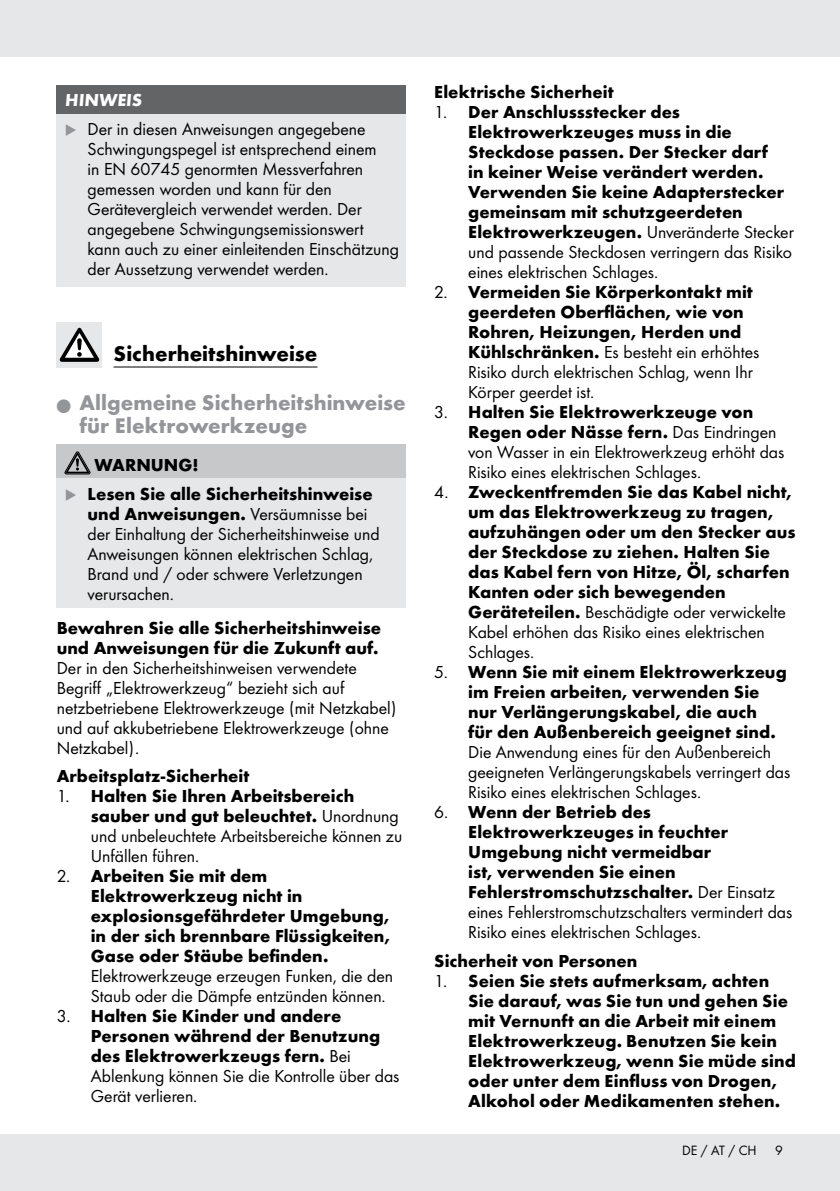
<style>
.page{position:relative;width:840px;height:1191px;background:#fff}
.page>*{position:absolute;margin:0;border:0;box-sizing:border-box;transform-origin:0 0}
.t1{font:700 22px/23px "Futura";color:#939598}
.t2{font:700 22px "Futura";color:#000}
.t3{font:700 18px/20px "Futura";color:#000}
.t4{font:18px/20px "Futura Boo";color:#000}
.t5{font:700 18px "Futura";color:#fff}
.t6{font:14px "Futura Boo";color:#000}
.s1{color:#939598}
.s2{font-family:"European Pi Three";font-weight:400;font-size:14px}
.s3{font-family:"Futura Boo";font-weight:400}
.s4{font-family:"Futura";font-weight:700}
</style>
<div class="page">
<div style="left:0;top:0;width:839px;height:57px;background:#e6e7e8"></div>
<div style="left:0;top:1134px;width:839px;height:57px;background:#e6e7e8"></div>
<hr style="left:113px;top:366px;width:204px;height:1px;background:#000">
<div style="left:57px;top:85px;width:349px;height:29px;background:#636466"></div>
<div style="left:57px;top:114px;width:349px;height:173px;background:#e6e7e8"></div>
<div style="left:57px;top:322px;width:45px;height:45px;background:#e6e7e8"></div>
<svg style="left:60px;top:328px;width:39px;height:34px"></svg>
<div style="left:57px;top:444px;width:349px;height:34px;background:#c7c8ca"></div>
<div style="left:57px;top:478px;width:349px;height:130px;background:#e6e7e8"></div>
<svg style="left:65px;top:452px;width:25px;height:22px"></svg>
<p class="t5" style="left:65px;top:87px;width:80px">HINWEIS</p>
<p class="t4" style="left:88px;top:118px;width:313px;text-indent:-23px"><span class="s1">◆</span> Der in diesen Anweisungen angegebene Schwingungspegel ist entsprechend einem<br>in EN 60745 genormten Messverfahren gemessen worden und kann für den Gerätevergleich verwendet werden. Der angegebene Schwingungsemissionswert kann auch zu einer einleitenden Einschätzung der Aussetzung verwendet werden.</p>
<p class="t2" style="left:113px;top:337px;width:205px">Sicherheitshinweise</p>
<p class="t1" style="left:79px;top:389px;width:327px;text-indent:-23px"><span class="s2">Q</span> Allgemeine Sicherheitshinweise für Elektrowerkzeuge</p>
<p class="t3" style="left:94px;top:453px;width:105px">WARNUNG!</p>
<p class="t3" style="left:65px;top:482px;width:309px;text-align:right"><span class="s1">◆</span> Lesen Sie alle Sicherheitshinweise und Anweisungen. <span class="s3">Versäumnisse bei</span></p>
<p class="t4" style="left:88px;top:523px;width:293px">der Einhaltung der Sicherheitshinweise und Anweisungen können elektrischen Schlag, Brand und / oder schwere Verletzungen verursachen.</p>
<p class="t3" style="left:57px;top:616px;width:326px">Bewahren Sie alle Sicherheitshinweise und Anweisungen für die Zukunft auf.</p>
<p class="t4" style="left:57px;top:656px;width:341px">Der in den Sicherheitshinweisen verwendete Begriff „Elektrowerkzeug“ bezieht sich auf netzbetriebene Elektrowerkzeuge (mit Netzkabel) und auf akkubetriebene Elektrowerkzeuge (ohne Netzkabel).</p>
<p class="t3" style="left:57px;top:764px;width:194px">Arbeitsplatz-Sicherheit</p>
<p class="t3" style="left:91px;top:784px;width:309px;text-indent:-34px"><span class="s3">1.</span> Halten Sie Ihren Arbeitsbereich sauber und gut beleuchtet. <span class="s3">Unordnung</span></p>
<p class="t4" style="left:91px;top:825px;width:313px">und unbeleuchtete Arbeitsbereiche können zu<br>Unfällen führen.</p>
<p class="t3" style="left:91px;top:864px;width:301px;text-indent:-34px"><span class="s3">2.</span> Arbeiten Sie mit dem<br>Elektrowerkzeug nicht in explosionsgefährdeter Umgebung, in der sich brennbare Flüssigkeiten,<br>Gase oder Stäube befinden.</p>
<p class="t4" style="left:91px;top:965px;width:303px">Elektrowerkzeuge erzeugen Funken, die den<br>Staub oder die Dämpfe entzünden können.</p>
<p class="t3" style="left:91px;top:1004px;width:291px;text-indent:-34px"><span class="s3">3.</span> Halten Sie Kinder und andere<br>Personen während der Benutzung des Elektrowerkzeugs fern. <span class="s3">Bei</span></p>
<p class="t4" style="left:91px;top:1065px;width:310px">Ablenkung können Sie die Kontrolle über das<br>Gerät verlieren.</p>
<p class="t3" style="left:434px;top:81px;width:181px">Elektrische Sicherheit</p>
<p class="t3" style="left:468px;top:101px;width:317px;text-indent:-34px"><span class="s3">1.</span> Der Anschlussstecker des<br>Elektrowerkzeuges muss in die<br>Steckdose passen. Der Stecker darf in keiner Weise verändert werden.<br>Verwenden Sie keine Adapterstecker gemeinsam mit schutzgeerdeten</p>
<p class="t4" style="left:468px;top:221px;width:327px;text-align:justify"><span class="s4">Elektrowerkzeugen.</span> Unveränderte Stecker und passende Steckdosen verringern das Risiko eines elektrischen Schlages.</p>
<p class="t3" style="left:468px;top:281px;width:286px;text-indent:-34px"><span class="s3">2.</span> Vermeiden Sie Körperkontakt mit geerdeten Oberflächen, wie von<br>Rohren, Heizungen, Herden und</p>
<p class="t4" style="left:468px;top:341px;width:292px"><span class="s4">Kühlschränken.</span> Es besteht ein erhöhtes<br>Risiko durch elektrischen Schlag, wenn Ihr<br>Körper geerdet ist.</p>
<p class="t3" style="left:468px;top:401px;width:309px;text-indent:-34px"><span class="s3">3.</span> Halten Sie Elektrowerkzeuge von<br>Regen oder Nässe fern. <span class="s3">Das Eindringen</span></p>
<p class="t4" style="left:468px;top:441px;width:317px">von Wasser in ein Elektrowerkzeug erhöht das<br>Risiko eines elektrischen Schlages.</p>
<p class="t3" style="left:468px;top:481px;width:328px;text-indent:-34px"><span class="s3">4.</span> Zweckentfremden Sie das Kabel nicht, um das Elektrowerkzeug zu tragen, aufzuhängen oder um den Stecker aus der Steckdose zu ziehen. Halten Sie das Kabel fern von Hitze, Öl, scharfen Kanten oder sich bewegenden</p>
<p class="t4" style="left:468px;top:601px;width:319px"><span class="s4">Geräteteilen.</span> Beschädigte oder verwickelte<br>Kabel erhöhen das Risiko eines elektrischen<br>Schlages.</p>
<p class="t3" style="left:468px;top:661px;width:320px;text-indent:-34px"><span class="s3">5.</span> Wenn Sie mit einem Elektrowerkzeug im Freien arbeiten, verwenden Sie nur Verlängerungskabel, die auch<br>für den Außenbereich geeignet sind.</p>
<p class="t4" style="left:468px;top:741px;width:323px">Die Anwendung eines für den Außenbereich geeigneten Verlängerungskabels verringert das<br>Risiko eines elektrischen Schlages.</p>
<p class="t3" style="left:468px;top:801px;width:308px;text-indent:-34px"><span class="s3">6.</span> Wenn der Betrieb des<br>Elektrowerkzeuges in feuchter<br>Umgebung nicht vermeidbar<br>ist, verwenden Sie einen<br>Fehlerstromschutzschalter. <span class="s3">Der Einsatz</span></p>
<p class="t4" style="left:468px;top:901px;width:325px">eines Fehlerstromschutzschalters vermindert das<br>Risiko eines elektrischen Schlages.</p>
<p class="t3" style="left:434px;top:949px;width:204px">Sicherheit von Personen</p>
<p class="t3" style="left:468px;top:969px;width:329px;text-indent:-34px"><span class="s3">1.</span> Seien Sie stets aufmerksam, achten Sie darauf, was Sie tun und gehen Sie mit Vernunft an die Arbeit mit einem Elektrowerkzeug. Benutzen Sie kein Elektrowerkzeug, wenn Sie müde sind oder unter dem Einfluss von Drogen, Alkohol oder Medikamenten stehen.</p>
<p class="t6" style="left:681px;top:1140px;width:76px">DE / AT / CH</p>
<p class="t6" style="left:774px;top:1140px;width:9px">9</p>
</div>
